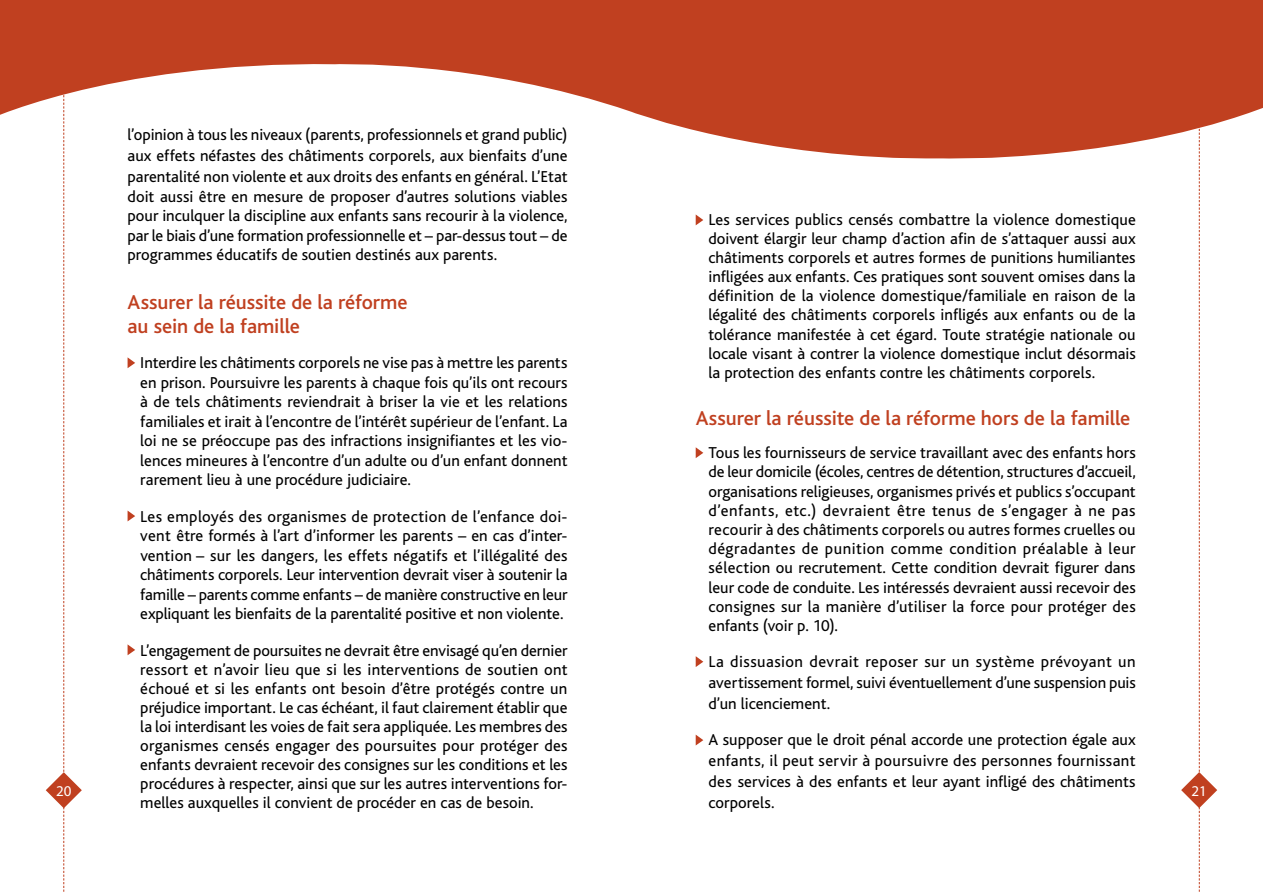
<style>
.page{position:relative;width:1263px;height:893px;background:#fff}
.page>*{position:absolute;margin:0;border:0;box-sizing:border-box;transform-origin:0 0}
.t1{font:500 21px/24px "Bliss";color:#c04020}
.t2{font:16.5px/19px "Bliss";color:#000;text-align:justify}
.t3{font:15px "Myriad Pro";color:#fff}
</style>
<div class="page">
<svg style="left:128px;top:357px;width:7px;height:11px"></svg>
<svg style="left:128px;top:644px;width:7px;height:11px"></svg>
<svg style="left:696px;top:447px;width:7px;height:11px"></svg>
<svg style="left:128px;top:511px;width:7px;height:10px"></svg>
<svg style="left:0;top:0;width:1263px;height:158px;fill:#c04020"></svg>
<svg style="left:46px;top:84px;width:36px;height:808px"></svg>
<svg style="left:1181px;top:84px;width:36px;height:808px"></svg>
<svg style="left:696px;top:214px;width:7px;height:11px"></svg>
<svg style="left:696px;top:656px;width:7px;height:11px"></svg>
<svg style="left:696px;top:735px;width:7px;height:10px"></svg>
<p class="t2" style="left:128px;top:125px;width:442px;line-height:21px">l’opinion à tous les niveaux (parents, professionnels et grand public) aux effets néfastes des châtiments corporels, aux bienfaits d’une parentalité non violente et aux droits des enfants en général. L’Etat</p>
<p class="t2" style="left:128px;top:187px;width:442px;line-height:19.5px">doit aussi être en mesure de proposer d’autres solutions viables pour inculquer la discipline aux enfants sans recourir à la violence, par le biais d’une formation professionnelle et – par-dessus tout – de programmes éducatifs de soutien destinés aux parents.</p>
<p class="t1" style="left:128px;top:290px;width:282px">Assurer la réussite de la réforme au sein de la famille</p>
<p class="t2" style="left:140px;top:354px;width:429px;line-height:19.5px">Interdire les châtiments corporels ne vise pas à mettre les parents en prison. Poursuivre les parents à chaque fois qu’ils ont recours à de tels châtiments reviendrait à briser la vie et les relations familiales et irait à l’encontre de l’intérêt supérieur de l’enfant. La loi ne se préoccupe pas des infractions insignifiantes et les vio&shy;lences mineures à l’encontre d’un adulte ou d’un enfant donnent rarement lieu à une procédure judiciaire.</p>
<p class="t2" style="left:140px;top:507px;width:429px;line-height:19.5px">Les employés des organismes de protection de l’enfance doi&shy;vent être formés à l’art d’informer les parents – en cas d’inter&shy;vention – sur les dangers, les effets négatifs et l’illégalité des châtiments corporels. Leur intervention devrait viser à soutenir la famille – parents comme enfants – de manière constructive en leur expliquant les bienfaits de la parentalité positive et non violente.</p>
<p class="t2" style="left:140px;top:641px;width:429px">L’engagement de poursuites ne devrait être envisagé qu’en dernier ressort et n’avoir lieu que si les interventions de soutien ont échoué et si les enfants ont besoin d’être protégés contre un préjudice important. Le cas échéant, il faut clairement établir que la loi interdisant les voies de fait sera appliquée. Les membres des organismes censés engager des poursuites pour protéger des enfants devraient recevoir des consignes sur les conditions et les procédures à respecter, ainsi que sur les autres interventions for&shy;melles auxquelles il convient de procéder en cas de besoin.</p>
<p class="t2" style="left:708px;top:211px;width:429px">Les services publics censés combattre la violence domestique doivent élargir leur champ d’action afin de s’attaquer aussi aux châtiments corporels et autres formes de punitions humiliantes infligées aux enfants. Ces pratiques sont souvent omises dans la définition de la violence domestique/familiale en raison de la légalité des châtiments corporels infligés aux enfants ou de la tolérance manifestée à cet égard. Toute stratégie nationale ou locale visant à contrer la violence domestique inclut désormais la protection des enfants contre les châtiments corporels.</p>
<p class="t1" style="left:696px;top:406px;width:436px">Assurer la réussite de la réforme hors de la famille</p>
<p class="t2" style="left:708px;top:443px;width:429px">Tous les fournisseurs de service travaillant avec des enfants hors de leur domicile (écoles, centres de détention, structures d’accueil, organisations religieuses, organismes privés et publics s’occupant d’enfants, etc.) devraient être tenus de s’engager à ne pas recourir à des châtiments corporels ou autres formes cruelles ou dégradantes de punition comme condition préalable à leur sélection ou recrutement. Cette condition devrait figurer dans leur code de conduite. Les intéressés devraient aussi recevoir des consignes sur la manière d’utiliser la force pour protéger des enfants (voir p. 10).</p>
<p class="t2" style="left:708px;top:651px;width:429px;line-height:21px">La dissuasion devrait reposer sur un système prévoyant un avertissement formel, suivi éventuellement d’une suspension puis d’un licenciement.</p>
<p class="t2" style="left:708px;top:729px;width:429px;line-height:21px">A supposer que le droit pénal accorde une protection égale aux enfants, il peut servir à poursuivre des personnes fournissant des services à des enfants et leur ayant infligé des châtiments corporels.</p>
<p class="t3" style="left:56px;top:781px;width:17px">20</p>
<p class="t3" style="left:1191px;top:781px;width:17px">21</p>
</div>
